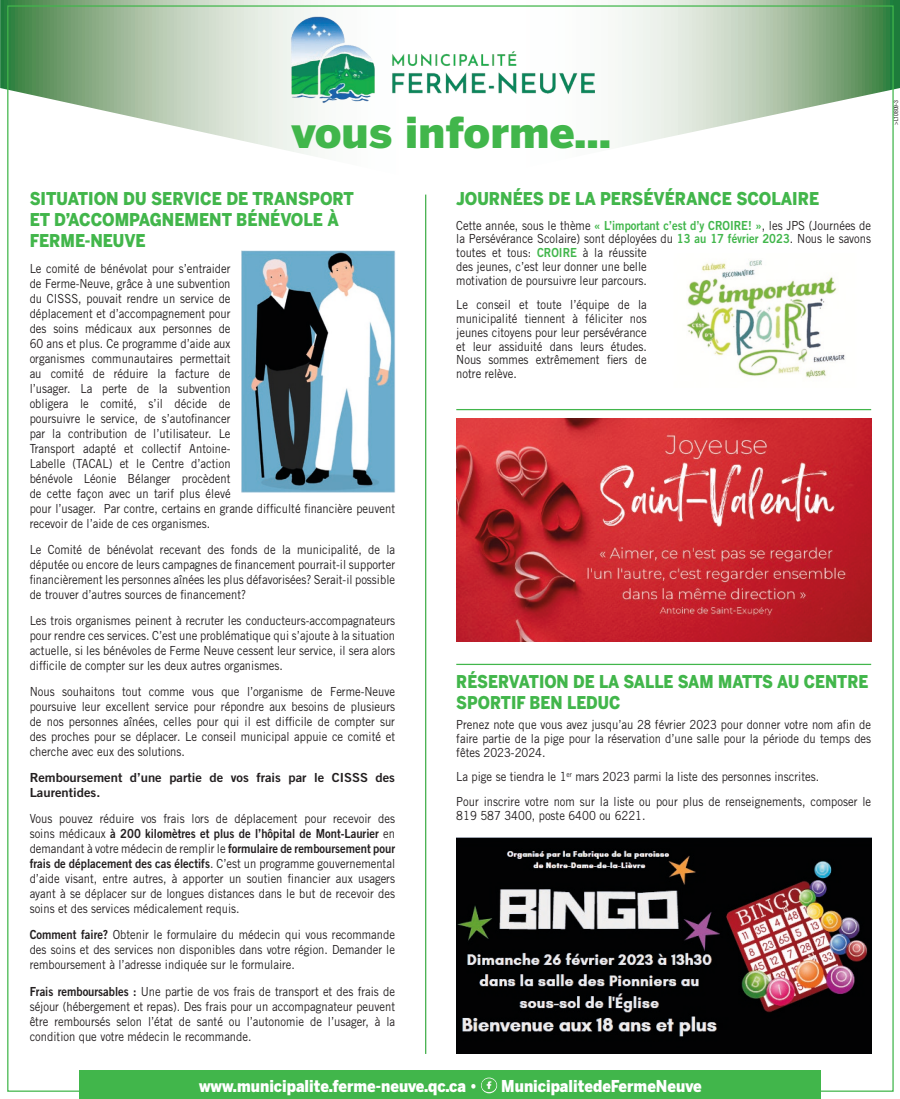
<style>
.page{position:relative;width:900px;height:1099px;background:#fff}
.page>*{position:absolute;margin:0;border:0;box-sizing:border-box;transform-origin:0 0}
.t1{font:900 42.25px "Benton Sans";color:#41b64b}
.t2{font:900 17.5px/21px "Benton Sans";color:#42b64b;scale:.88 1}
.t3{font:900 17.5px "Benton Sans";color:#42b64b;scale:.9 1}
.t4{font:900 16.25px "Benton Sans";color:#fff;scale:.9 1}
.t5{font:12.5px/15px "Trade Gothic LT Std";color:#231f20;text-align:justify;scale:.9 1}
.t6{font:12.5px "Trade Gothic LT Std Bd 2";color:#231f20;scale:.9 1}
.t7{font:12.5px/15px "Trade Gothic LT Std Bd 2";color:#231f20;scale:1.04 1}
.t8{font:condensed 6.25px "Helvetica Neue LT Std";color:#231f20;scale:.93 1}
.s1{font-family:"Trade Gothic LT Std Bd 2";color:#41b64b}
.s2{font-family:"Trade Gothic LT Std"}
.s3{font-family:"Trade Gothic LT Std Bd 2"}
</style>
<div class="page">
<svg style="left:0;top:0;width:900px;height:156px"></svg>
<img style="left:287px;top:13px;width:318px;height:98px">
<div style="left:80px;top:1069px;width:741px;height:29px;background:#41b64b"></div>
<img style="left:481px;top:1077px;width:16px;height:15px;border-radius:8px">
<hr style="left:425px;top:194px;width:1px;height:859px;background:#40ae49">
<hr style="left:456px;top:409px;width:415px;height:1px;background:#42b64b">
<hr style="left:456px;top:663px;width:415px;height:1px;background:#42b64b">
<img style="left:242px;top:250px;width:153px;height:242px">
<img style="left:686px;top:260px;width:159px;height:118px">
<img style="left:456px;top:419px;width:415px;height:222px">
<img style="left:456px;top:837px;width:415px;height:216px">
<h1 class="t1" style="left:292px;top:107px;width:321px">vous informe...</h1>
<h2 class="t3" style="left:456px;top:188px;width:405px">JOURNÉES DE LA PERSÉVÉRANCE SCOLAIRE</h2>
<p class="t5" style="left:456px;top:218px;width:462px;line-height:13.8px;text-align:left">Cette année, sous le thème <span class="s1">« L’important c’est d’y CROIRE! »</span>, les JPS (Journées de la Persévérance Scolaire) sont déployées du <span class="s1">13 au 17 février 2023</span>. Nous le savons toutes et tous: <span class="s1">CROIRE</span> à la réussite<br>des jeunes, c’est leur donner une belle<br>motivation de poursuivre leur parcours.</p>
<p class="t5" style="left:456px;top:298px;width:213px;line-height:13.8px">Le conseil et toute l’équipe de la municipalité tiennent à féliciter nos jeunes citoyens pour leur persévérance et leur assiduité dans leurs études.<br>Nous sommes extrêmement fiers de notre relève.</p>
<h2 class="t2" style="left:30px;top:187px;width:370px">SITUATION DU SERVICE DE TRANSPORT<br>ET D’ACCOMPAGNEMENT BÉNÉVOLE À<br>FERME‑NEUVE</h2>
<p class="t5" style="left:30px;top:261px;width:408px;text-align:left">Le comité de bénévolat pour s’entraider<br>de Ferme-Neuve, grâce à une subvention<br>du CISSS, pouvait rendre un service de<br>déplacement et d’accompagnement pour<br>des soins médicaux aux personnes de<br>60 ans et plus. Ce programme d’aide aux<br>organismes communautaires permettait<br>au comité de réduire la facture de<br>l’usager. La perte de la subvention<br>obligera le comité, s’il décide de<br>poursuivre le service, de s’autofinancer<br>par la contribution de l’utilisateur. Le<br>Transport adapté et collectif Antoine-<br>Labelle (TACAL) et le Centre d’action<br>bénévole Léonie Bélanger procèdent<br>de cette façon avec un tarif plus élevé<br>pour l’usager. Par contre, certains en grande difficulté financière peuvent recevoir de l’aide de ces organismes.</p>
<p class="t5" style="left:30px;top:542px;width:408px">Le Comité de bénévolat recevant des fonds de la municipalité, de la députée ou encore de leurs campagnes de financement pourrait-il supporter financièrement les personnes aînées les plus défavorisées? Serait-il possible de trouver d’autres sources de financement?</p>
<p class="t5" style="left:30px;top:613px;width:408px">Les trois organismes peinent à recruter les conducteurs-accompagnateurs pour rendre ces services. C’est une problématique qui s’ajoute à la situation actuelle, si les bénévoles de Ferme Neuve cessent leur service, il sera alors difficile de compter sur les deux autres organismes.</p>
<p class="t5" style="left:30px;top:684px;width:408px">Nous souhaitons tout comme vous que l’organisme de Ferme-Neuve poursuive leur excellent service pour répondre aux besoins de plusieurs de nos personnes aînées, celles pour qui il est difficile de compter sur des proches pour se déplacer. Le conseil municipal appuie ce comité et cherche avec eux des solutions.</p>
<p class="t7" style="left:30px;top:769px;width:353px">Remboursement d’une partie de vos frais par le CISSS des<br>Laurentides.</p>
<p class="t5" style="left:30px;top:810px;width:407px">Vous pouvez réduire vos frais lors de déplacement pour recevoir des</p>
<p class="t6" style="left:30px;top:825px;width:408px"><span class="s2">soins médicaux</span> à 200 kilomètres et plus de l’hôpital de Mont-Laurier <span class="s2">en</span></p>
<p class="t5" style="left:30px;top:840px;width:407px">demandant à votre médecin de remplir le <span class="s3">formulaire de remboursement pour</span></p>
<p class="t6" style="left:30px;top:855px;width:408px">frais de déplacement des cas électifs<span class="s2">. C’est un programme gouvernemental</span></p>
<p class="t5" style="left:30px;top:870px;width:408px">d’aide visant, entre autres, à apporter un soutien financier aux usagers ayant à se déplacer sur de longues distances dans le but de recevoir des soins et des services médicalement requis.</p>
<p class="t5" style="left:30px;top:926px;width:407px"><span class="s3">Comment faire?</span> Obtenir le formulaire du médecin qui vous recommande des soins et des services non disponibles dans votre région. Demander le remboursement à l’adresse indiquée sur le formulaire.</p>
<p class="t5" style="left:30px;top:982px;width:408px"><span class="s3">Frais remboursables :</span> Une partie de vos frais de transport et des frais de séjour (hébergement et repas). Des frais pour un accompagnateur peuvent être remboursés selon l’état de santé ou l’autonomie de l’usager, à la condition que votre médecin le recommande.</p>
<h3 class="t4" style="left:199px;top:1075px;width:310px">www.municipalite.ferme-neuve.qc.ca •</h3>
<h3 class="t4" style="left:501px;top:1075px;width:224px">MunicipalitedeFermeNeuve</h3>
<h2 class="t2" style="left:456px;top:670px;width:470px">RÉSERVATION DE LA SALLE SAM MATTS AU CENTRE<br>SPORTIF BEN LEDUC</h2>
<p class="t5" style="left:456px;top:717px;width:463px;line-height:13.8px">Prenez note que vous avez jusqu’au 28 février 2023 pour donner votre nom afin de faire partie de la pige pour la réservation d’une salle pour la période du temps des fêtes 2023-2024.</p>
<p class="t5" style="left:456px;top:764px;width:463px;line-height:24.8px">La pige se tiendra le 1<sup>er</sup> mars 2023 parmi la liste des personnes inscrites.<br>Pour inscrire votre nom sur la liste ou pour plus de renseignements, composer le</p>
<p class="t5" style="left:456px;top:807px;width:212px">819 587 3400, poste 6400 ou 6221.</p>
<p class="t8" style="left:892px;top:125px;width:28px;rotate:-90deg">&gt;L10809-3</p>
</div>
